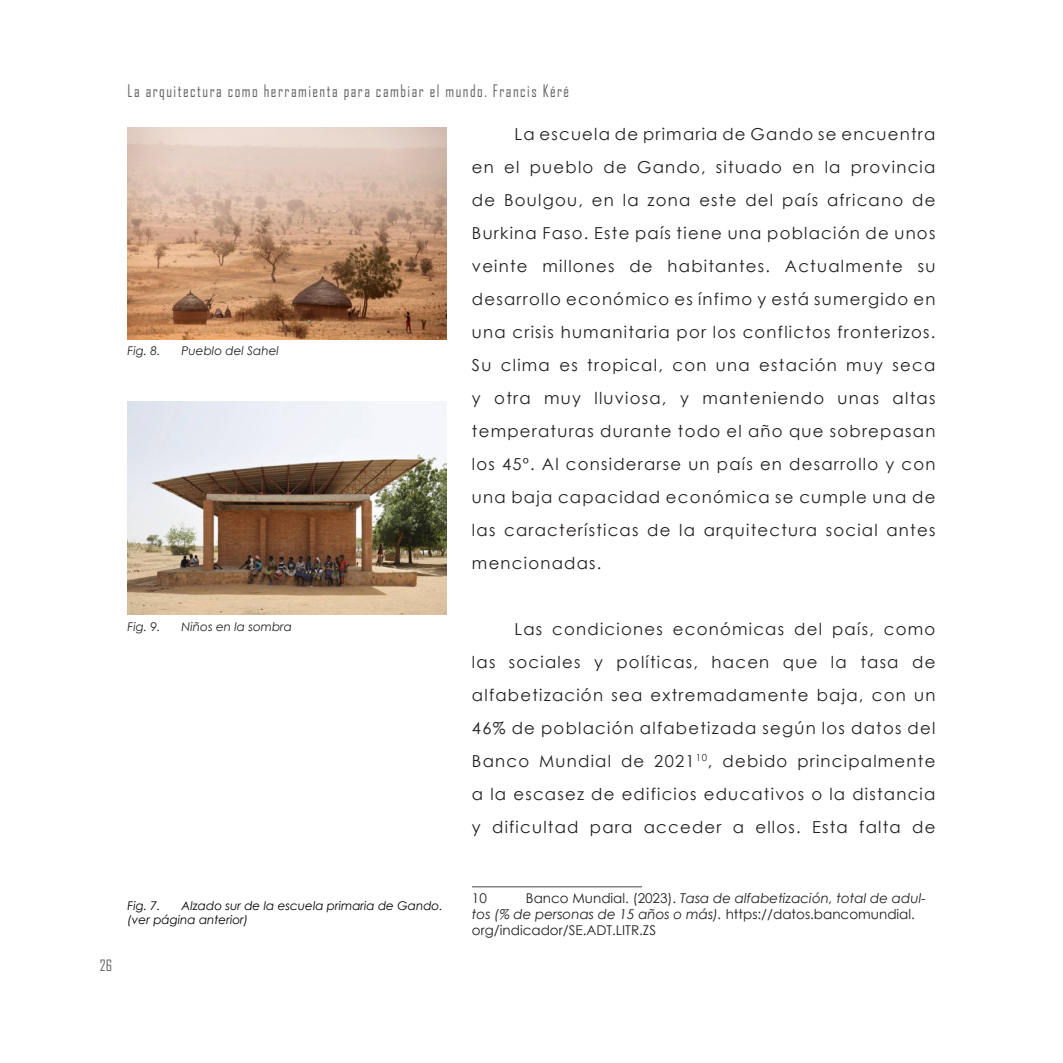
<style>
.page{position:relative;width:1063px;height:1063px;background:#fff}
.page>*{position:absolute;margin:0;border:0;box-sizing:border-box;transform-origin:0 0}
.t1{font:16.5px/33px "Century Gothic";letter-spacing:.075em;color:#231f20;text-align:justify}
.t2{font:16.5px "Agency FB";letter-spacing:.1em;color:#656568;scale:.91 1}
.t3{font:15px "Agency FB";color:#656568}
.Pie_de_pagina{font:13.5px/16.2px "Century Gothic";color:#231f20}
.t4{font:italic 12px/14.4px "Century Gothic";color:#000}
.t5{font:italic 12px "Century Gothic";color:#231f20}
.s1{font-style:italic}
</style>
<div class="page">
<img style="left:128px;top:128px;width:319px;height:211px">
<img style="left:128px;top:401px;width:318px;height:214px">
<hr style="left:472px;top:886px;width:170px;height:1px;background:#474747">
<p class="t2" style="left:128px;top:80px;width:487px">La arquitectura como herramienta para cambiar el mundo. Francis Kéré</p>
<p class="t5" style="left:128px;top:342px;width:34px">Fig. 8.</p>
<p class="t5" style="left:182px;top:342px;width:99px">Pueblo del Sahel</p>
<p class="t5" style="left:128px;top:619px;width:34px">Fig. 9.</p>
<p class="t5" style="left:182px;top:619px;width:112px">Niños en la sombra</p>
<p class="t1" style="left:472px;top:117px;width:465px;text-indent:43px">La escuela de primaria de Gando se encuentra en el pueblo de Gando, situado en la provincia de Boulgou, en la zona este del país africano de Burkina Faso. Este país tiene una población de unos veinte millones de habitantes. Actualmente su desarrollo económico es ínfimo y está sumergido en una crisis humanitaria por los conflictos fronterizos.<br>Su clima es tropical, con una estación muy seca y otra muy lluviosa, y manteniendo unas altas temperaturas durante todo el año que sobrepasan los 45º. Al considerarse un país en desarrollo y con una baja capacidad económica se cumple una de las características de la arquitectura social antes mencionadas.</p>
<p class="t1" style="left:472px;top:612px;width:465px;text-indent:43px">Las condiciones económicas del país, como las sociales y políticas, hacen que la tasa de alfabetización sea extremadamente baja, con un 46% de población alfabetizada según los datos del Banco Mundial de 2021<sup>10</sup>, debido principalmente a la escasez de edificios educativos o la distancia y dificultad para acceder a ellos. Esta falta de</p>
<p class="t3" style="left:100px;top:957px;width:14px">26</p>
<p class="t4" style="left:128px;top:898px;width:34px">Fig. 7.</p>
<p class="t4" style="left:128px;top:898px;width:317px;text-indent:54px">Alzado sur de la escuela primaria de Gando. (ver página anterior)</p>
<p class="Pie_de_pagina" style="left:472px;top:890px;width:455px;text-indent:54px">Banco Mundial. (2023). <span class="s1">Tasa de alfabetización, total de adul&shy;tos (% de personas de 15 años o más).</span> https://datos.bancomundial. org/indicador/SE.ADT.LITR.ZS</p>
<p class="Pie_de_pagina" style="left:472px;top:890px;width:16px">10</p>
</div>
